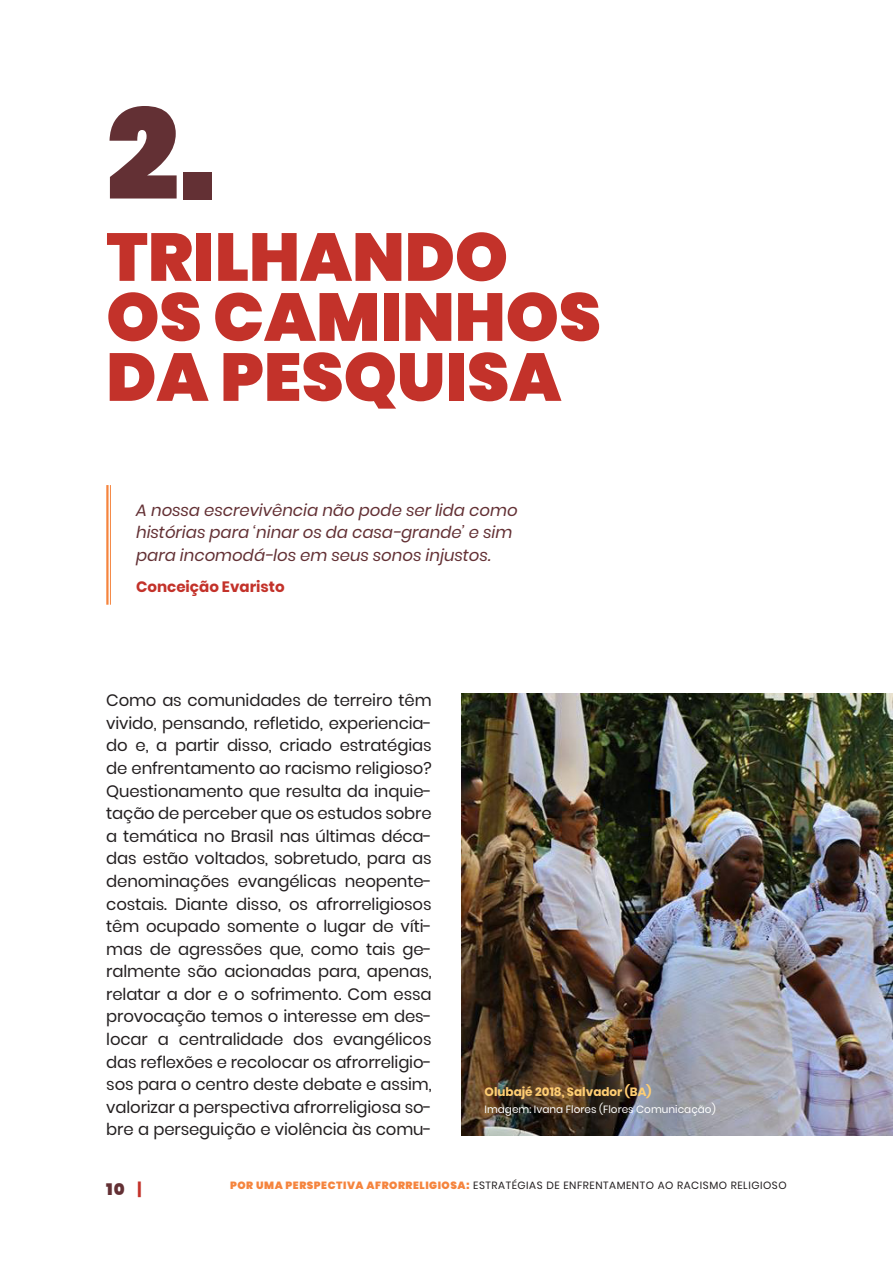
<style>
.page{position:relative;width:893px;height:1263px;background:#fff}
.page>*{position:absolute;margin:0;border:0;box-sizing:border-box;transform-origin:0 0}
.Poppins{font:900 129px "Poppins";color:#633034}
.Poppins-2{font:900 67.5px/60px "Poppins";color:#c3322a}
.Poppins-3{font:16.5px/22.6px "Poppins";letter-spacing:-.01em;color:#231f20;text-align:justify}
.Poppins-4{font:italic 16.5px/22.5px "Poppins";color:#633034}
.t1{font:900 16.5px "Poppins";color:#633034}
.Poppins-5{font:700 15px "Poppins";color:#c3322a}
.Poppins-6{font:700 12px "Poppins";color:#fecd73}
.t2{font:10.5px "Poppins";letter-spacing:.05em;color:#231f20}
.Poppins-7{font:10.5px "Poppins";color:#fff}
.s1{font-weight:700;color:#c3322a}
.s2{font-weight:900;color:#f5843d}
</style>
<div class="page">
<hr style="left:106px;top:485px;width:3px;height:120px;background:#f5843d">
<hr style="left:110px;top:485px;width:1px;height:120px;background:#f5843d">
<img style="left:461px;top:693px;width:432px;height:442px">
<p class="Poppins" style="left:106px;top:80px;width:110px">2.</p>
<p class="Poppins-2" style="left:106px;top:228px;width:496px">TRILHANDO<br>OS CAMINHOS<br>DA PESQUISA</p>
<p class="Poppins-4" style="left:136px;top:499px;width:383px">A nossa escrevivência não pode ser lida como histórias para ‘ninar os da casa-grande’ e sim para incomodá-los em seus sonos injustos.</p>
<p class="Poppins-5" style="left:136px;top:578px;width:150px">Conceição Evaristo</p>
<p class="Poppins-3" style="left:106px;top:689px;width:327px">Como as comunidades de terreiro têm vivido, pensando, refletido, experiencia&shy;do e, a partir disso, criado estratégias de enfrentamento ao racismo religioso?<br>Questionamento que resulta da inquie&shy;tação de perceber que os estudos sobre a temática no Brasil nas últimas déca&shy;das estão voltados, sobretudo, para as denominações evangélicas neopente&shy;costais. Diante disso, os afrorreligiosos têm ocupado somente o lugar de víti&shy;mas de agressões que, como tais ge&shy;ralmente são acionadas para, apenas, relatar a dor e o sofrimento. Com essa provocação temos o interesse em des&shy;locar a centralidade dos evangélicos das reflexões e recolocar os afrorreligio&shy;sos para o centro deste debate e assim, valorizar a perspectiva afrorreligiosa so&shy;bre a perseguição e violência às comu-</p>
<p class="Poppins-6" style="left:485px;top:1085px;width:168px">Olubajé 2018, Salvador (BA)</p>
<p class="Poppins-7" style="left:485px;top:1104px;width:233px">Imagem: Ivana Flores (Flores Comunicação)</p>
<p class="t1" style="left:106px;top:1180px;width:37px">10 <span class="s1">|</span></p>
<p class="t2" style="left:230px;top:1179px;width:558px"><span class="s2">POR UMA PERSPECTIVA AFRORRELIGIOSA:</span> ESTRATÉGIAS DE ENFRENTAMENTO AO RACISMO RELIGIOSO</p>
</div>
